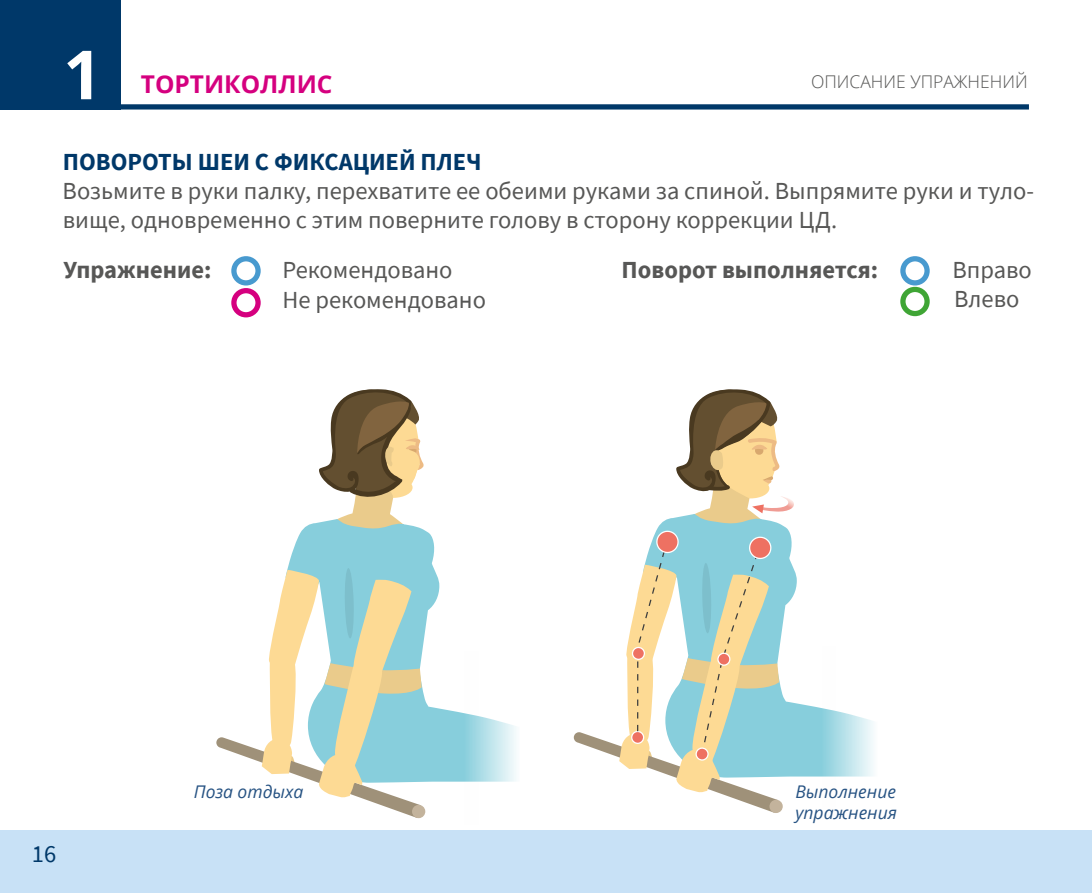
<style>
.page{position:relative;width:1092px;height:893px;background:#fff}
.page>*{position:absolute;margin:0;border:0;box-sizing:border-box;transform-origin:0 0}
.t1{font:700 67.73px "Open Sans";color:#fff}
.t2{font:24.5px/29.4px "Source Sans Pro";color:#575756}
.t3{font:700 24.5px "Source Sans Pro";color:#575756}
.t4{font:700 24.5px "Source Sans Pro";color:#003869}
.t5{font:700 24.5px "Open Sans";color:#d5007f}
.t6{font:24.5px "Source Sans Pro";color:#003869}
.t7{font:italic 17.5px/21px "Open Sans";color:#275383}
.t8{font:300 17.5px "Open Sans";color:#575756}
</style>
<div class="page">
<div style="left:0;top:0;width:120px;height:110px;background:#003869"></div>
<div style="left:0;top:104px;width:1028px;height:6px;background:#003869"></div>
<svg style="left:438px;top:578px;width:21px;height:204px"></svg>
<svg style="left:216px;top:389px;width:222px;height:429px"></svg>
<svg style="left:459px;top:712px;width:57px;height:70px;background:#bde4eb"></svg>
<svg style="left:796px;top:575px;width:21px;height:202px"></svg>
<svg style="left:817px;top:707px;width:56px;height:70px;background:#bee4eb"></svg>
<svg style="left:573px;top:389px;width:223px;height:424px"></svg>
<div style="left:900px;top:256px;width:29px;height:30px;border:5px solid #489acf;border-radius:50%"></div>
<div style="left:900px;top:287px;width:29px;height:29px;border:5px solid #3fa535;border-radius:50%"></div>
<div style="left:231px;top:256px;width:30px;height:30px;border:5px solid #489acf;border-radius:50%"></div>
<div style="left:231px;top:288px;width:30px;height:29px;border:5px solid #d5007f;border-radius:50%"></div>
<div style="left:0;top:830px;width:1091px;height:63px;background:#c8e1f6"></div>
<h1 class="t1" style="left:63px;top:27px;width:40px">1</h1>
<p class="t5" style="left:141px;top:67px;width:193px">ТОРТИКОЛЛИС</p>
<p class="t8" style="left:811px;top:70px;width:218px">ОПИСАНИЕ УПРАЖНЕНИЙ</p>
<p class="t4" style="left:63px;top:145px;width:420px">Повороты шеи с фи ксацией плеч</p>
<p class="t2" style="left:63px;top:176px;width:972px">Возьмите в руки палку, перехватите ее обеими руками за спиной. Выпрямите руки и туло&shy;вище, одновременно с этим поверните голову в сторону коррекции ЦД.</p>
<p class="t3" style="left:63px;top:254px;width:149px">Упражнение:</p>
<p class="t2" style="left:282px;top:255px;width:205px">Рекомендовано<br>Не рекомендовано</p>
<p class="t3" style="left:621px;top:253px;width:258px">Поворот выполняется:</p>
<p class="t2" style="left:952px;top:255px;width:81px">Вправо<br>Влево</p>
<p class="t6" style="left:32px;top:838px;width:26px">16</p>
<p class="t7" style="left:194px;top:781px;width:111px">Поза отдыха</p>
<p class="t7" style="left:795px;top:781px;width:103px">Выполнение упражнения</p>
</div>
